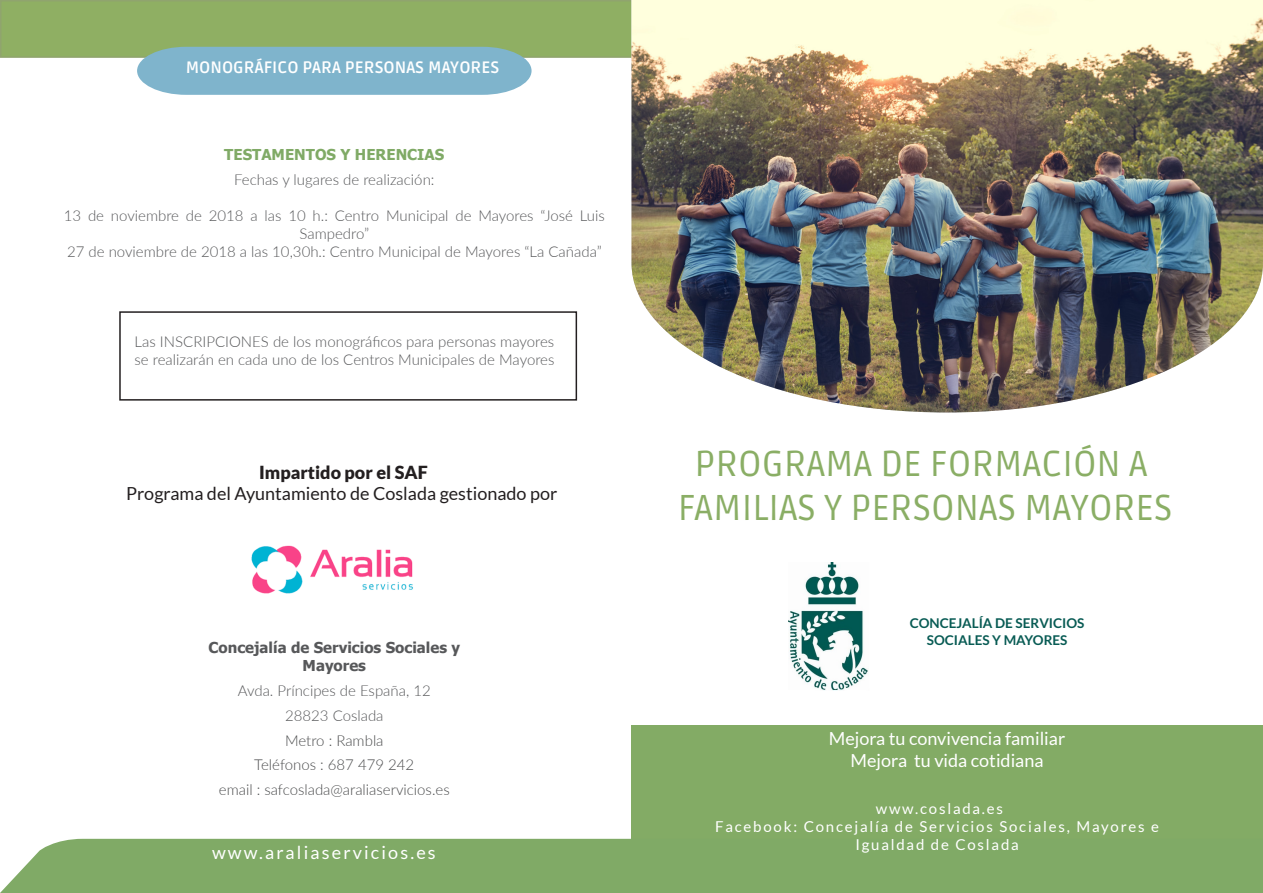
<style>
.page{position:relative;width:1263px;height:893px;background:#fff}
.page>*{position:absolute;margin:0;border:0;box-sizing:border-box;transform-origin:0 0}
.t1{font:36px "Ruda";color:#8aae65}
.t2{font:18px "Lato";color:#fff}
.t3{font:18px "Lato";color:#231f20}
.t4{font:18px "Lato";letter-spacing:.12em;color:#fff}
.t5{font:900 18px "Lato";color:#231f20}
.t6{font:700 16.5px "Ruda";color:#fff}
.t7{font:300 15px/18px "Lato";color:#57585a;text-align:center}
.t8{font:15px/18px "Lato";letter-spacing:.12em;color:#fff;text-align:center}
.t9{font:300 15px "Lato";color:#4b4c4d}
.t10{font:700 15px/18px "Tahoma";color:#57585a;text-align:center}
.t11{font:700 15px "Tahoma";color:#80aa66}
.t12{font:700 13.5px "Lato";color:#085b54}
</style>
<div class="page">
<div style="left:631px;top:725px;width:632px;height:114px;background:#83ab65"></div>
<div style="left:0;top:839px;width:1263px;height:54px;background:#80aa66"></div>
<div style="left:1px;top:1px;width:1261px;height:56px;background:#8faf63"></div>
<div style="left:0;top:0;width:1263px;height:58px;border:2px solid #90a46e"></div>
<svg style="left:137px;top:47px;width:394px;height:48px;background:#83b6cb"></svg>
<img style="left:631px;top:0;width:632px;height:412px">
<img style="left:788px;top:562px;width:80px;height:128px">
<img style="left:251px;top:545px;width:162px;height:49px">
<div style="left:119px;top:311px;width:458px;height:90px;border:2px solid #231f20"></div>
<p class="t6" style="left:186px;top:59px;width:315px">MONOGRÁFICO PARA PERSONAS MAYORES</p>
<p class="t11" style="left:224px;top:144px;width:221px">TESTAMENTOS Y HERENCIAS</p>
<p class="t7" style="left:234px;top:170px;width:202px">Fechas y lugares de realización:</p>
<p class="t7" style="left:64px;top:206px;width:542px">13 de noviembre de 2018 a las 10 h.: Centro Municipal de Mayores “José Luis<br>Sampedro”</p>
<p class="t7" style="left:67px;top:242px;width:536px">27 de noviembre de 2018 a las 10,30h.: Centro Municipal de Mayores “La Cañada”</p>
<p class="t7" style="left:135px;top:332px;width:421px">Las INSCRIPCIONES de los monográficos para personas mayores</p>
<p class="t7" style="left:134px;top:350px;width:421px">se realizarán en cada uno de los Centros Municipales de Mayores</p>
<p class="t5" style="left:259px;top:462px;width:170px">Impartido por el SAF</p>
<p class="t3" style="left:126px;top:484px;width:433px">Programa del Ayuntamiento de Coslada gestionado por</p>
<p class="t10" style="left:209px;top:639px;width:253px">Concejalía de Servicios Sociales y<br>Mayores</p>
<p class="t7" style="left:238px;top:681px;width:194px">Avda. Príncipes de España, 12</p>
<p class="t7" style="left:285px;top:706px;width:100px">28823 Coslada</p>
<p class="t9" style="left:285px;top:730px;width:100px">Metro : Rambla</p>
<p class="t9" style="left:254px;top:754px;width:162px">Teléfonos : 687 479 242</p>
<p class="t9" style="left:219px;top:779px;width:232px">email : safcoslada@araliaservicios.es</p>
<p class="t4" style="left:212px;top:842px;width:225px">www.araliaservicios.es</p>
<p class="t1" style="left:694px;top:444px;width:455px">PROGRAMA DE FORMACIÓN A</p>
<p class="t1" style="left:678px;top:488px;width:496px">FAMILIAS Y PERSONAS MAYORES</p>
<p class="t12" style="left:910px;top:616px;width:176px">CONCEJALÍA DE SERVICIOS</p>
<p class="t12" style="left:927px;top:632px;width:142px">SOCIALES Y MAYORES</p>
<p class="t2" style="left:829px;top:729px;width:238px">Mejora tu convivencia familiar</p>
<p class="t2" style="left:851px;top:750px;width:194px">Mejora tu vida cotidiana</p>
<p class="t8" style="left:876px;top:799px;width:129px">www.coslada.es</p>
<p class="t8" style="left:715px;top:817px;width:445px">Facebook: Concejalía de Servicios Sociales, Mayores e<br>Igualdad de Coslada</p>
</div>
